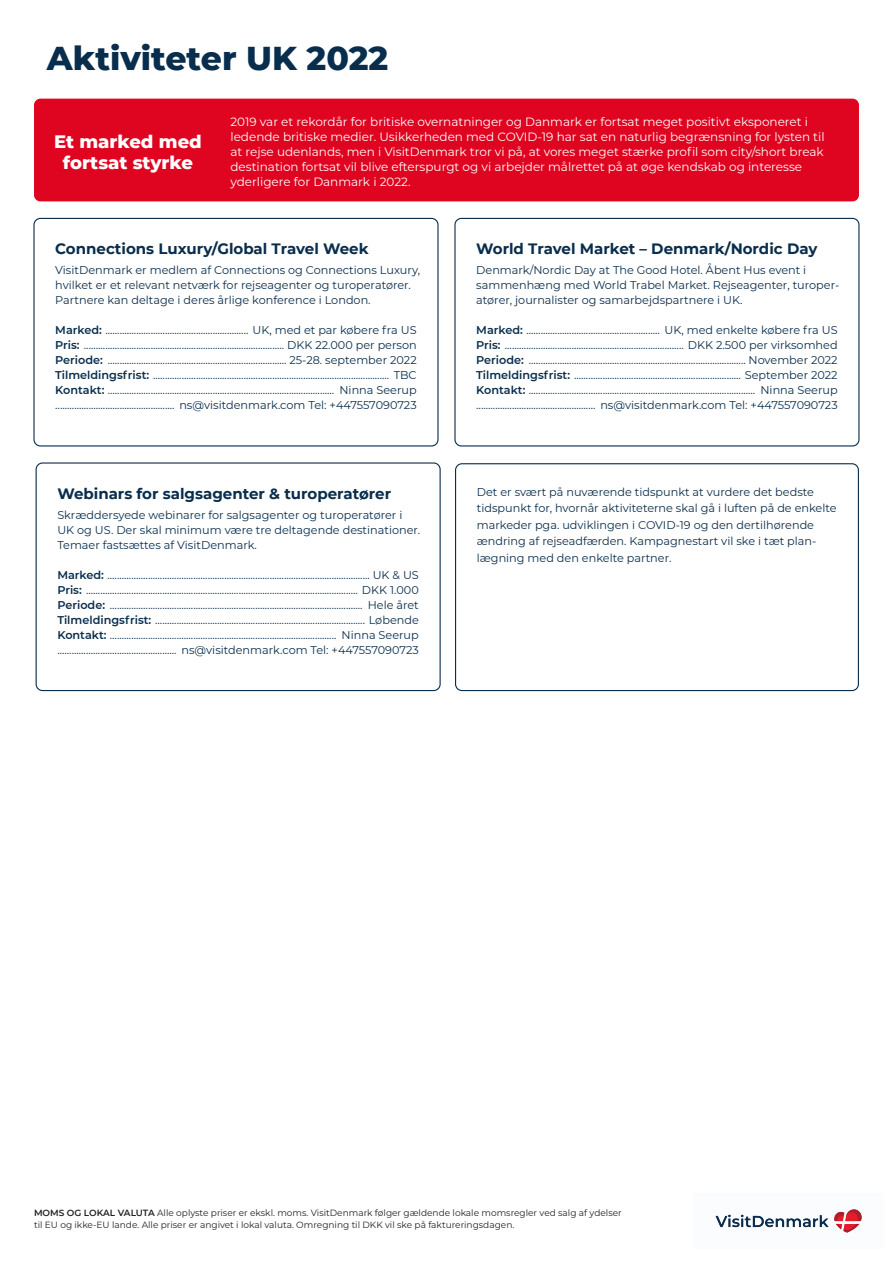
<style>
.page{position:relative;width:893px;height:1263px;background:#fff}
.page>*{position:absolute;margin:0;border:0;box-sizing:border-box;transform-origin:0 0}
.t1{font:800 33px "Visit Denmark";color:#092d4c}
.t2{font:800 18px/21px "Visit Denmark";color:#fff;text-align:center}
.t3{font:700 15px "Visit Denmark";color:#092d4c}
.t4{font:12px/15px "Visit Denmark";color:#fff}
.t5{font:11.25px/15px "Visit Denmark";color:#092d4c}
.t6{font:9px/12px "Visit Denmark";color:#231f20}
.s1{font-weight:600}
</style>
<div class="page">
<div style="left:33px;top:218px;width:406px;height:228px;border:1px solid #092d4c;border-radius:6px"></div>
<div style="left:454px;top:218px;width:405px;height:228px;border:1px solid #092d4c;border-radius:6px"></div>
<div style="left:36px;top:462px;width:405px;height:229px;border:1px solid #092d4c;border-radius:6px"></div>
<div style="left:34px;top:99px;width:825px;height:102px;background:#df041f;border-radius:6px"></div>
<svg style="left:715px;top:1209px;width:147px;height:24px"></svg>
<div style="left:455px;top:463px;width:404px;height:228px;border:1px solid #092d4c;border-radius:6px"></div>
<h1 class="t1" style="left:47px;top:37px;width:343px">Aktiviteter UK 2022</h1>
<h2 class="t2" style="left:54px;top:131px;width:149px">Et marked med fortsat styrke</h2>
<p class="t4" style="left:230px;top:114px;width:596px">2019 var et rekordår for britiske overnatninger og Danmark er fortsat meget positivt eksponeret i ledende britiske medier. Usikkerheden med COVID-19 har sat en naturlig begrænsning for lysten til at rejse udenlands, men i VisitDenmark tror vi på, at vores meget stærke profil som city/short break destination fortsat vil blive efterspurgt og vi arbejder målrettet på at øge kendskab og interesse yderligere for Danmark i 2022.</p>
<h3 class="t3" style="left:55px;top:240px;width:315px">Connections Luxury/Global Travel Week</h3>
<p class="t5" style="left:55px;top:262px;width:366px">VisitDenmark er medlem af Connections og Connections Luxury, hvilket er et relevant netværk for rejseagenter og turoperatører.<br>Partnere kan deltage i deres årlige konference i London.</p>
<p class="t5" style="left:55px;top:322px;width:363px;text-align:justify"><span class="s1">Marked:</span> ............................................................ UK, med et par købere fra US <span class="s1">Pris:</span> .................................................................................... DKK 22.000 per person <span class="s1">Periode:</span> ........................................................................... 25-28. september 2022<br><span class="s1">Tilmeldingsfrist:</span> ................................................................................................... TBC <span class="s1">Kontakt:</span> ............................................................................................... Ninna Seerup .................................................. ns@visitdenmark.com Tel: +447557090723</p>
<h3 class="t3" style="left:57px;top:484px;width:335px">Webinars for salgsagenter &amp; turoperatører</h3>
<p class="t5" style="left:57px;top:507px;width:364px">Skræddersyede webinarer for salgsagenter og turoperatører i<br>UK og US. Der skal minimum være tre deltagende destinationer.<br>Temaer fastsættes af VisitDenmark.</p>
<p class="t5" style="left:57px;top:567px;width:363px;text-align:justify"><span class="s1">Marked:</span> .............................................................................................................. UK &amp; US <span class="s1">Pris:</span> .................................................................................................................. DKK 1.000<br><span class="s1">Periode:</span> .......................................................................................................... Hele året <span class="s1">Tilmeldingsfrist:</span> ........................................................................................ Løbende <span class="s1">Kontakt:</span> ............................................................................................... Ninna Seerup .................................................. ns@visitdenmark.com Tel: +447557090723</p>
<h3 class="t3" style="left:476px;top:240px;width:343px">World Travel Market – Denmark/Nordic Day</h3>
<p class="t5" style="left:476px;top:262px;width:365px">Denmark/Nordic Day at The Good Hotel. Åbent Hus event i sammenhæng med World Trabel Market. Rejseagenter, turoper&shy;atører, journalister og samarbejdspartnere i UK.</p>
<p class="t5" style="left:476px;top:322px;width:363px;text-align:justify"><span class="s1">Marked:</span> ........................................................ UK, med enkelte købere fra US <span class="s1">Pris:</span> ........................................................................... DKK 2.500 per virksomhed <span class="s1">Periode:</span> ........................................................................................... November 2022<br><span class="s1">Tilmeldingsfrist:</span> ...................................................................... September 2022<br><span class="s1">Kontakt:</span> ............................................................................................... Ninna Seerup .................................................. ns@visitdenmark.com Tel: +447557090723</p>
<p class="t5" style="left:477px;top:483px;width:361px;line-height:16.5px">Det er svært på nuværende tidspunkt at vurdere det bedste tidspunkt for, hvornår aktiviteterne skal gå i luften på de enkelte markeder pga. udviklingen i COVID-19 og den dertilhørende ændring af rejseadfærden. Kampagnestart vil ske i tæt plan&shy;lægning med den enkelte partner.</p>
<p class="t6" style="left:34px;top:1206px;width:589px"><span class="s1">MOMS OG LOKAL VALUTA</span> Alle oplyste priser er ekskl. moms. VisitDenmark følger gældende lokale momsregler ved salg af ydelser til EU og ikke-EU lande. Alle priser er angivet i lokal valuta. Omregning til DKK vil ske på faktureringsdagen.</p>
</div>
